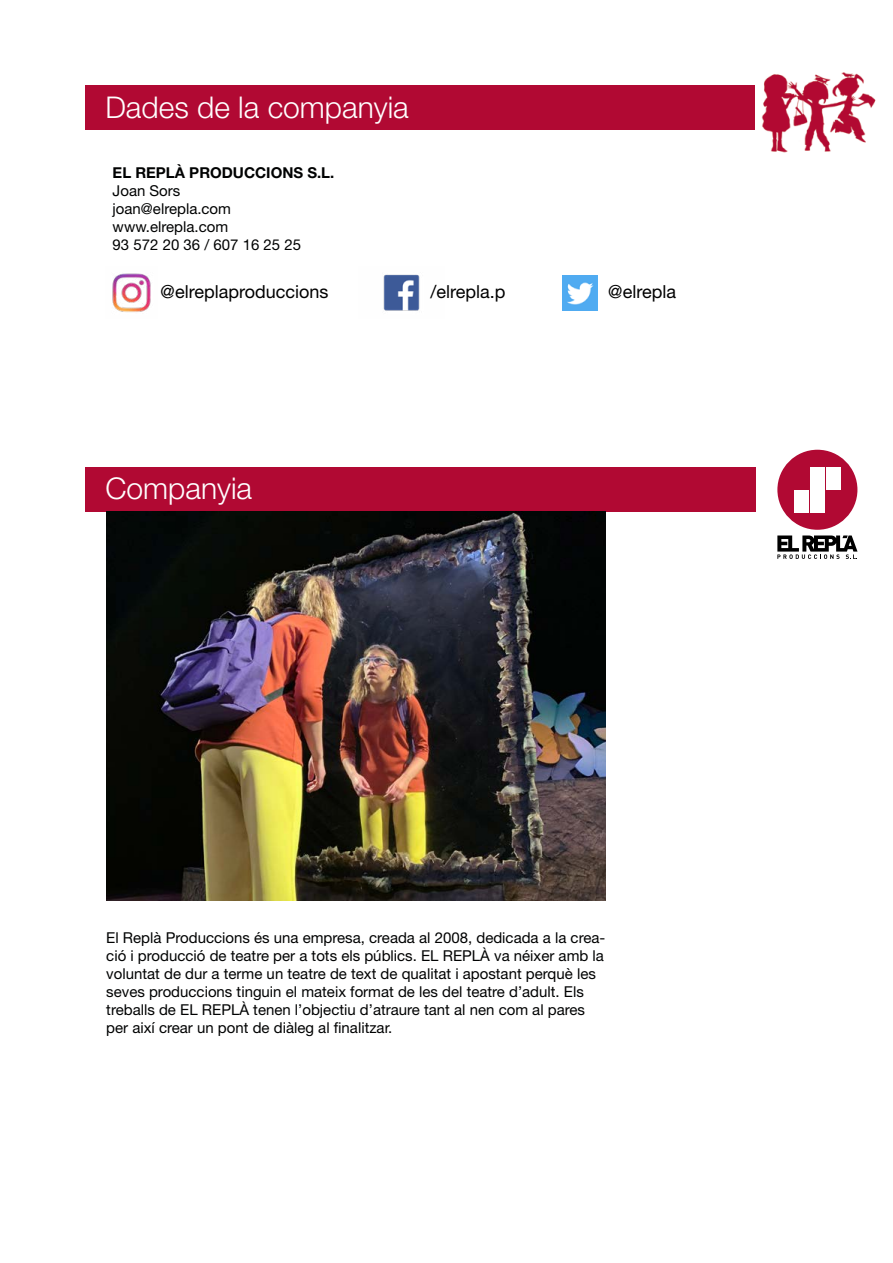
<style>
.page{position:relative;width:893px;height:1263px;background:#fff}
.page>*{position:absolute;margin:0;border:0;box-sizing:border-box;transform-origin:0 0}
.t1{font:300 30px "Helvetica Neue LT Std";color:#fff}
.t2{font:18px "Helvetica Neue LT Std";color:#000}
.t3{font:15px/18px "Helvetica Neue LT Std";color:#010202}
.t4{font:700 15px "Helvetica Neue LT Std";color:#010202}
</style>
<div class="page">
<div style="left:777px;top:450px;width:80px;height:80px;background:#b10933;border-radius:50%"></div>
<div style="left:810px;top:467px;width:14px;height:46px;background:#fff"></div>
<div style="left:826px;top:467px;width:14px;height:23px;background:#fff"></div>
<div style="left:794px;top:490px;width:14px;height:23px;background:#fff"></div>
<svg style="left:777px;top:535px;width:80px;height:24px"></svg>
<div style="left:85px;top:86px;width:670px;height:44px;background:#b10933"></div>
<div style="left:85px;top:468px;width:670px;height:44px;background:#b10933"></div>
<img style="left:761px;top:72px;width:115px;height:81px">
<img style="left:383px;top:274px;width:37px;height:37px">
<img style="left:563px;top:276px;width:35px;height:35px">
<img style="left:112px;top:273px;width:39px;height:39px">
<img style="left:106px;top:512px;width:500px;height:388px">
<h1 class="t1" style="left:105px;top:89px;width:305px">Dades de la companyia</h1>
<p class="t4" style="left:113px;top:163px;width:223px">EL REPLÀ PRODUCCIONS S.L.</p>
<p class="t3" style="left:113px;top:181px;width:190px">Joan Sors joan@elrepla.com www.elrepla.com<br>93 572 20 36 / 607 16 25 25</p>
<p class="t2" style="left:161px;top:281px;width:169px">@elreplaproduccions</p>
<p class="t2" style="left:430px;top:281px;width:77px">/elrepla.p</p>
<p class="t2" style="left:608px;top:281px;width:69px">@elrepla</p>
<h1 class="t1" style="left:105px;top:470px;width:148px">Companyia</h1>
<p class="t3" style="left:106px;top:928px;width:501px">El Replà Produccions és una empresa, creada al 2008, dedicada a la crea&shy;ció i producció de teatre per a tots els públics. EL REPLÀ va néixer amb la voluntat de dur a terme un teatre de text de qualitat i apostant perquè les seves produccions tinguin el mateix format de les del teatre d’adult. Els treballs de EL REPLÀ tenen l’objectiu d’atraure tant al nen com al pares per així crear un pont de diàleg al finalitzar.</p>
</div>
